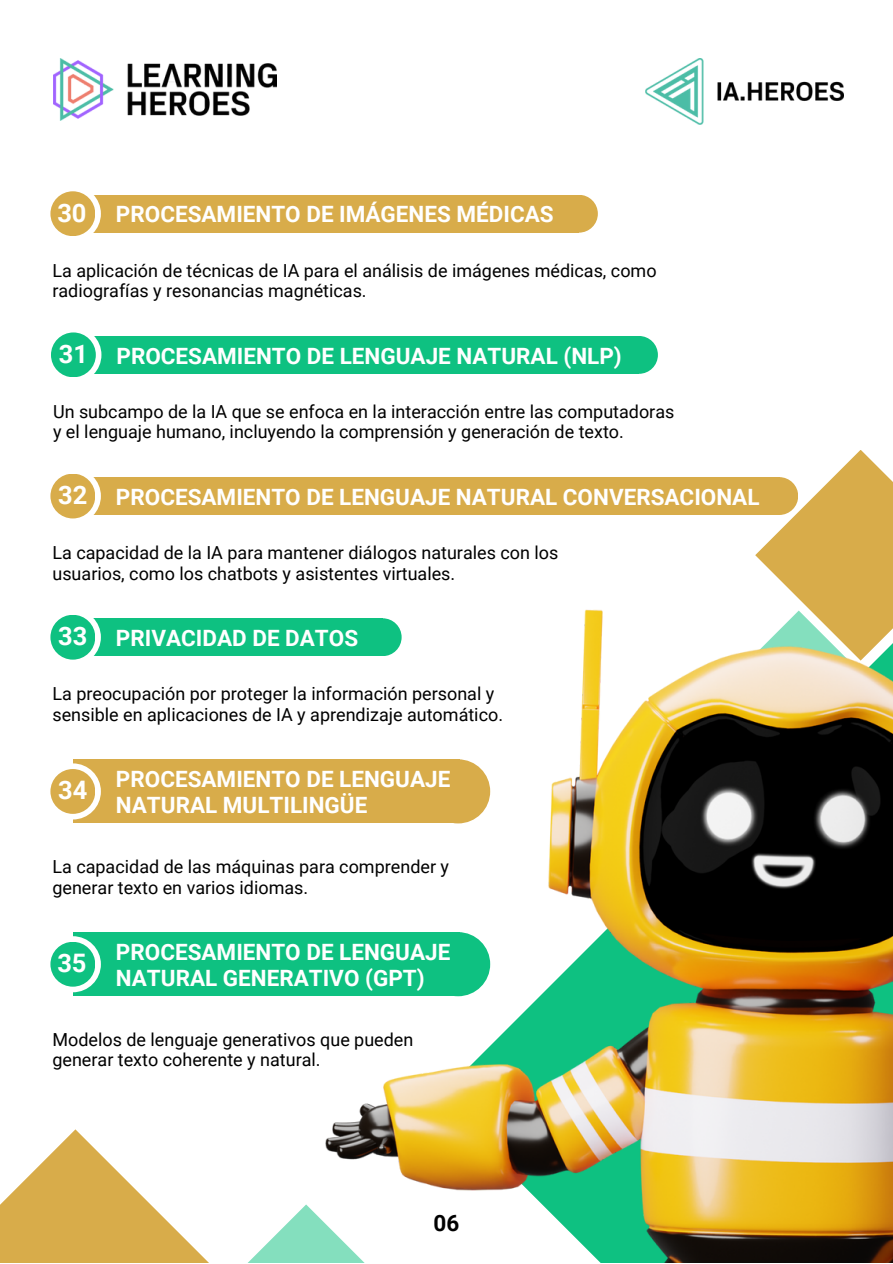
<style>
.page{position:relative;width:893px;height:1264px;background:#fff}
.page>*{position:absolute;margin:0;border:0;box-sizing:border-box;transform-origin:0 0}
.t1{font:700 25.5px "Roboto";color:#fff}
.t2{font:700 22.5px/25.8px "Roboto";color:#fff}
.t3{font:700 22.5px "Roboto";color:#000}
.t4{font:18px/20.2px "Roboto";color:#000}
</style>
<div class="page">
<img style="left:53px;top:58px;width:224px;height:62px">
<img style="left:645px;top:58px;width:198px;height:67px">
<div style="left:73px;top:336px;width:566px;height:38px;background:#0ec181"></div>
<div style="left:45px;top:327px;width:56px;height:56px;background:#fff;border-radius:50%"></div>
<div style="left:51px;top:332px;width:45px;height:45px;background:#0ec181;border-radius:50%"></div>
<div style="left:620px;top:336px;width:38px;height:38px;background:#0ec181;border-radius:50%"></div>
<div style="left:73px;top:477px;width:706px;height:38px;background:#d8ac4a"></div>
<div style="left:45px;top:468px;width:56px;height:56px;background:#fff;border-radius:50%"></div>
<div style="left:50px;top:473px;width:45px;height:45px;background:#d8ac4a;border-radius:50%"></div>
<div style="left:73px;top:618px;width:309px;height:38px;background:#0ec181"></div>
<div style="left:45px;top:609px;width:56px;height:56px;background:#fff;border-radius:50%"></div>
<div style="left:50px;top:614px;width:45px;height:45px;background:#0ec181;border-radius:50%"></div>
<div style="left:73px;top:759px;width:386px;height:64px;background:#d8ac4a"></div>
<div style="left:45px;top:763px;width:56px;height:56px;background:#fff;border-radius:50%"></div>
<div style="left:50px;top:769px;width:45px;height:44px;background:#d8ac4a;border-radius:50%"></div>
<div style="left:73px;top:195px;width:506px;height:38px;background:#d8ac4a"></div>
<div style="left:560px;top:195px;width:37px;height:38px;background:#d8ac4a;border-radius:50%"></div>
<div style="left:45px;top:186px;width:56px;height:56px;background:#fff;border-radius:50%"></div>
<div style="left:50px;top:191px;width:45px;height:45px;background:#d8ac4a;border-radius:50%"></div>
<svg style="left:0;top:1129px;width:326px;height:133px"></svg>
<svg style="left:242px;top:1204px;width:84px;height:58px;fill:#84dfbe"></svg>
<svg style="left:755px;top:450px;width:137px;height:159px;fill:#d8ac4a"></svg>
<img style="left:326px;top:609px;width:566px;height:653px">
<div style="left:73px;top:932px;width:386px;height:64px;background:#0ec181"></div>
<div style="left:45px;top:936px;width:56px;height:56px;background:#fff;border-radius:50%"></div>
<div style="left:50px;top:941px;width:45px;height:45px;background:#0ec181;border-radius:50%"></div>
<div style="left:426px;top:932px;width:64px;height:64px;background:#0ec181;border-radius:50%"></div>
<p class="t1" style="left:57px;top:198px;width:31px">30</p>
<p class="t2" style="left:116px;top:202px;width:439px">PROCESAMIENTO DE IMÁGENES MÉDICAS</p>
<p class="t4" style="left:52px;top:261px;width:605px">La aplicación de técnicas de IA para el análisis de imágenes médicas, como radiografías y resonancias magnéticas.</p>
<p class="t1" style="left:59px;top:339px;width:31px">31</p>
<p class="t2" style="left:116px;top:343px;width:506px">PROCESAMIENTO DE LENGUAJE NATURAL (NLP)</p>
<p class="t4" style="left:53px;top:402px;width:623px">Un subcampo de la IA que se enfoca en la interacción entre las computadoras y el lenguaje humano, incluyendo la comprensión y generación de texto.</p>
<p class="t1" style="left:58px;top:480px;width:31px">32</p>
<p class="t2" style="left:116px;top:484px;width:645px">PROCESAMIENTO DE LENGUAJE NATURAL CONVERSACIONAL</p>
<p class="t4" style="left:52px;top:543px;width:507px">La capacidad de la IA para mantener diálogos naturales con los usuarios, como los chatbots y asistentes virtuales.</p>
<p class="t1" style="left:58px;top:621px;width:31px">33</p>
<p class="t2" style="left:116px;top:625px;width:244px">PRIVACIDAD DE DATOS</p>
<p class="t4" style="left:52px;top:684px;width:452px">La preocupación por proteger la información personal y sensible en aplicaciones de IA y aprendizaje automático.</p>
<p class="t1" style="left:58px;top:775px;width:31px">34</p>
<p class="t2" style="left:116px;top:766px;width:336px">PROCESAMIENTO DE LENGUAJE<br>NATURAL MULTILINGÜE</p>
<p class="t4" style="left:52px;top:857px;width:398px">La capacidad de las máquinas para comprender y generar texto en varios idiomas.</p>
<p class="t1" style="left:57px;top:948px;width:31px">35</p>
<p class="t2" style="left:116px;top:939px;width:336px">PROCESAMIENTO DE LENGUAJE<br>NATURAL GENERATIVO (GPT)</p>
<p class="t4" style="left:52px;top:1029px;width:362px">Modelos de lenguaje generativos que pueden generar texto coherente y natural.</p>
<p class="t3" style="left:433px;top:1209px;width:27px">06</p>
</div>
